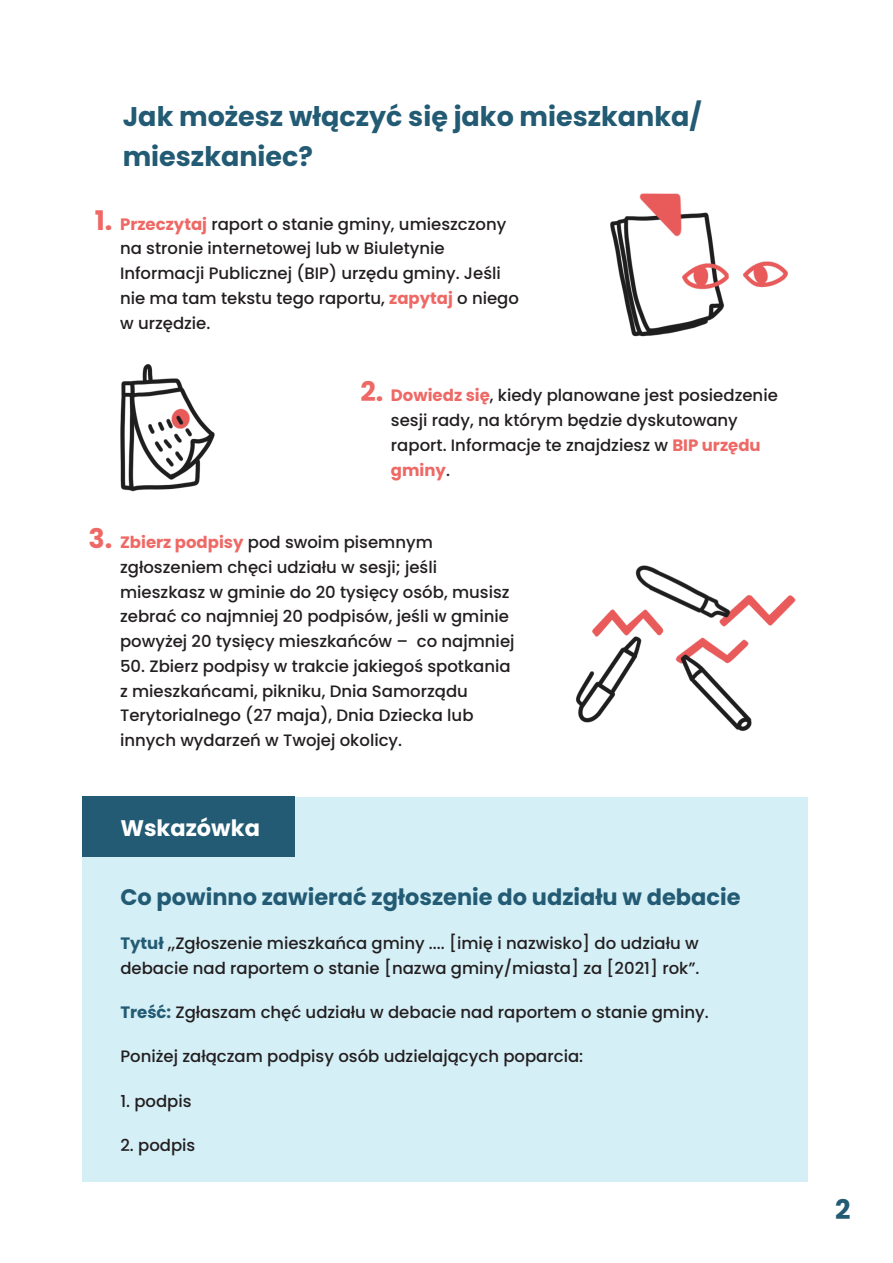
<style>
.page{position:relative;width:893px;height:1263px;background:#fff}
.page>*{position:absolute;margin:0;border:0;box-sizing:border-box;transform-origin:0 0}
.t1{font:700 27px/40.5px "Poppins";color:#225b73}
.t2{font:700 27px "Poppins";color:#ee6965}
.t3{font:700 22.5px "Poppins";color:#225b73}
.t4{font:700 22.5px "Poppins";color:#fff}
.t5{font:500 16.5px/24.8px "Poppins";color:#231f20}
.s1{font-weight:700;color:#ee6965}
.s2{font-weight:700;color:#225b73}
</style>
<div class="page">
<div style="left:82px;top:797px;width:726px;height:384px;background:#d5eff7"></div>
<div style="left:82px;top:797px;width:213px;height:60px;background:#225b73"></div>
<img style="left:576px;top:565px;width:220px;height:166px">
<img style="left:120px;top:364px;width:95px;height:128px">
<img style="left:610px;top:193px;width:178px;height:144px">
<h1 class="t1" style="left:123px;top:96px;width:580px">Jak możesz włączyć się jako mieszkanka/ mieszkaniec?</h1>
<h1 class="t2" style="left:95px;top:201px;width:19px">1.</h1>
<p class="t5" style="left:120px;top:211px;width:400px"><span class="s1">Przeczytaj</span> raport o stanie gminy, umieszczony na stronie internetowej lub w Biuletynie Informacji Publicznej (BIP) urzędu gminy. Jeśli nie ma tam tekstu tego raportu, <span class="s1">zapytaj</span> o niego w urzędzie.</p>
<h1 class="t2" style="left:360px;top:373px;width:25px">2.</h1>
<p class="t5" style="left:391px;top:383px;width:388px"><span class="s1">Dowiedz się</span>, kiedy planowane jest posiedzenie sesji rady, na którym będzie dyskutowany raport. Informacje te znajdziesz w <span class="s1">BIP urzędu gminy</span>.</p>
<h1 class="t2" style="left:89px;top:520px;width:25px">3.</h1>
<p class="t5" style="left:120px;top:530px;width:396px"><span class="s1">Zbierz podpisy</span> pod swoim pisemnym zgłoszeniem chęci udziału w sesji; jeśli mieszkasz w gminie do 20 tysięcy osób, musisz zebrać co najmniej 20 podpisów, jeśli w gminie powyżej 20 tysięcy mieszkańców – co najmniej</p>
<p class="t5" style="left:120px;top:654px;width:392px">50. Zbierz podpisy w trakcie jakiegoś spotkania z mieszkańcami, pikniku, Dnia Samorządu Terytorialnego (27 maja), Dnia Dziecka lub innych wydarzeń w Twojej okolicy.</p>
<h2 class="t4" style="left:120px;top:812px;width:141px">Wskazówka</h2>
<h2 class="t3" style="left:120px;top:881px;width:622px">Co powinno zawierać zgłoszenie do udziału w debacie</h2>
<p class="t5" style="left:120px;top:931px;width:581px"><span class="s2">Tytuł</span> „Zgłoszenie mieszkańca gminy .... [imię i nazwisko] do udziału w debacie nad raportem o stanie [nazwa gminy/miasta] za [2021] rok”.</p>
<p class="t5" style="left:120px;top:1000px;width:590px"><span class="s2">Treść:</span> Zgłaszam chęć udziału w debacie nad raportem o stanie gminy.</p>
<p class="t5" style="left:120px;top:1044px;width:464px">Poniżej załączam podpisy osób udzielających poparcia:</p>
<p class="t5" style="left:120px;top:1088px;width:73px">1. podpis</p>
<p class="t5" style="left:120px;top:1133px;width:77px">2. podpis</p>
<h1 class="t1" style="left:835px;top:1189px;width:17px">2</h1>
</div>
